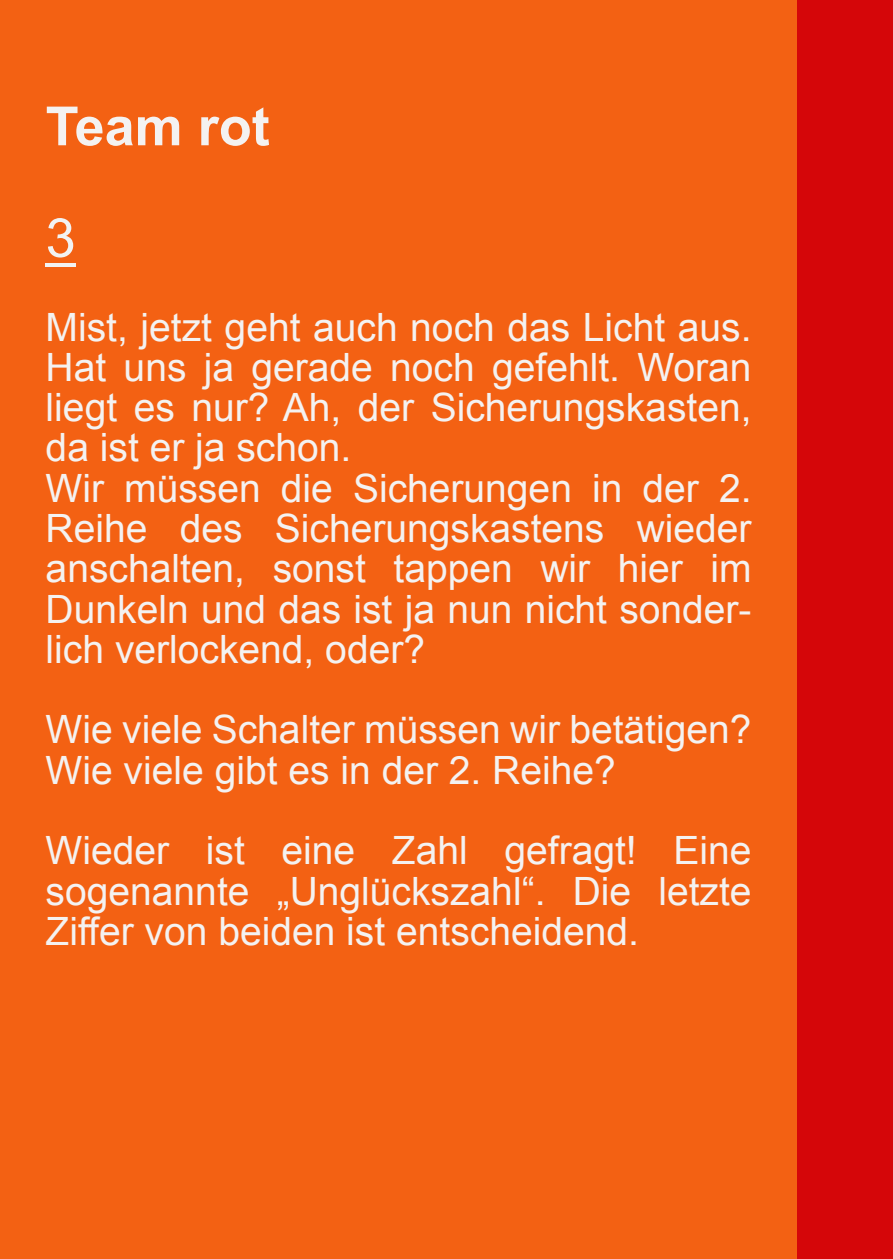
<style>
.page{position:relative;width:893px;height:1259px;background:#f36113}
.page>*{position:absolute;margin:0;border:0;box-sizing:border-box;transform-origin:0 0}
.t1{font:700 54px "Arial";color:#f4f2f1}
.t2{font:54px "Arial";color:#f2f2f2}
.t3{font:39px/40.2px "Arial";color:#f4f2f1}
</style>
<div class="page">
<div style="left:797px;top:0;width:96px;height:1259px;background:#d50609"></div>
<svg style="left:46px;top:263px;width:30px;height:3px"></svg>
<h1 class="t1" style="left:46px;top:106px;width:226px">Team rot</h1>
<h1 class="t2" style="left:46px;top:217px;width:32px">3</h1>
<p class="t3" style="left:46px;top:310px;width:707px">Mist, jetzt geht auch noch das Licht aus.<br>Hat uns ja gerade noch gefehlt. Woran liegt es nur? Ah, der Sicherungskasten, da ist er ja schon.<br>Wir müssen die Sicherungen in der 2.<br>Reihe des Sicherungskastens wieder anschalten, sonst tappen wir hier im Dunkeln und das ist ja nun nicht sonder&shy;lich verlockend, oder?</p>
<p class="t3" style="left:46px;top:713px;width:707px">Wie viele Schalter müssen wir betätigen?<br>Wie viele gibt es in der 2. Reihe?</p>
<p class="t3" style="left:46px;top:834px;width:707px;text-align:justify">Wieder ist eine Zahl gefragt! Eine sogenannte „Unglückszahl“. Die letzte Ziffer von beiden ist entscheidend.</p>
</div>
